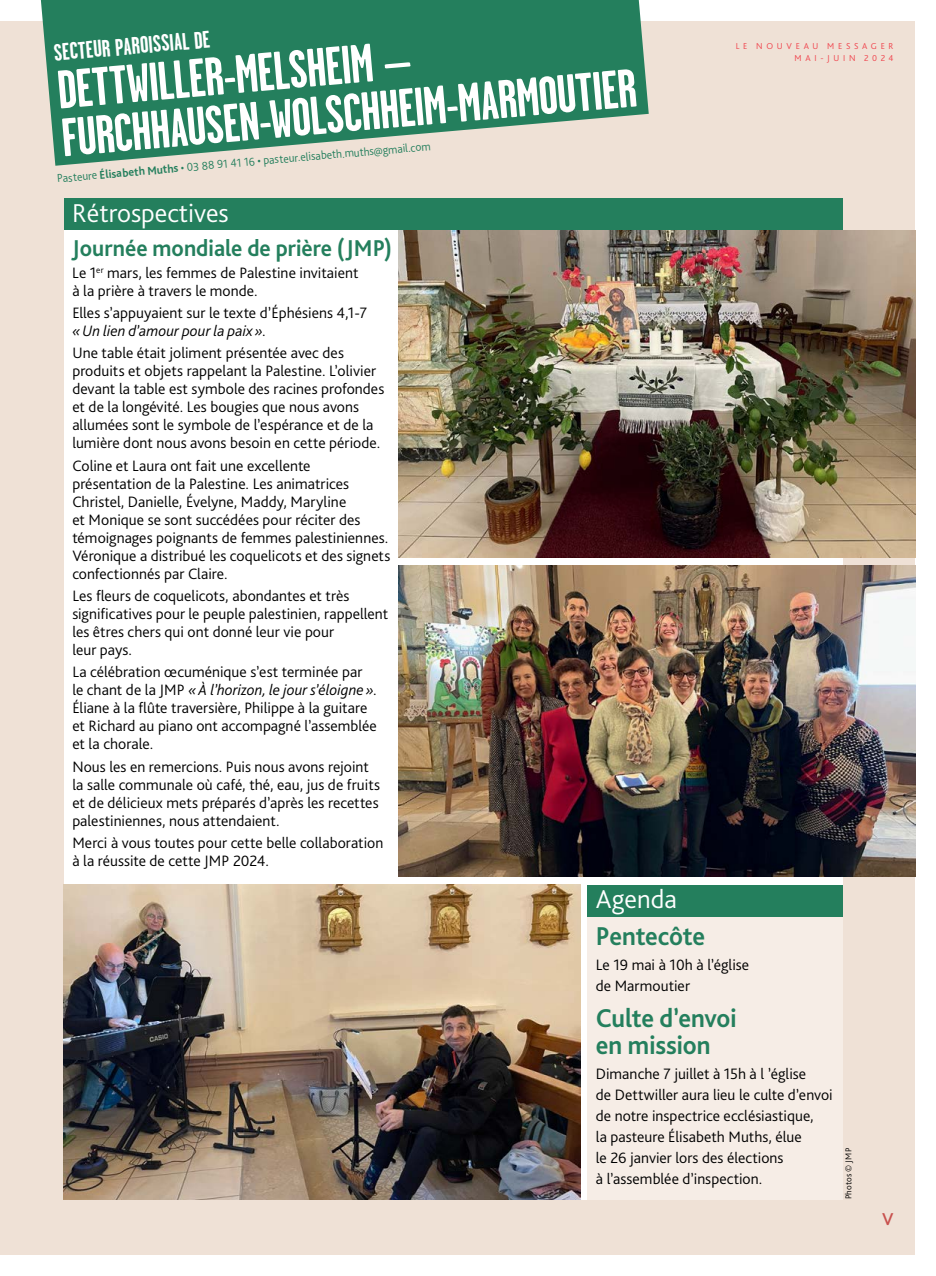
<style>
.page{position:relative;width:936px;height:1276px;background:#fff}
.page>*{position:absolute;margin:0;border:0;box-sizing:border-box;transform-origin:0 0}
.t1{font:700 54px/48px "Garage Gothic";color:#fff}
.t2{font:700 27px/27px "Bliss Pro";letter-spacing:-.005em;color:#247f5d;scale:.95 1}
.t3{font:300 27px "Bliss Pro";color:#fff}
.t4{font:700 24px "Bliss Pro";color:#247f5d;scale:.95 1}
.t5{font:700 24px "Garage Gothic";color:#fff}
.t6{font:500 18px "Bliss Pro";color:#c8514e}
.t7{font:300 15.75px/18px "Bliss Pro";color:#000}
.t8{font:300 12px "Bliss Pro";color:#247f5d;scale:.96 1}
.t9{font:300 9px/12px "Bliss Pro";letter-spacing:.41em;color:#ef404a;text-align:right}
.t10{font:300 9px "Bliss Pro";letter-spacing:.015em;color:#000}
.s1{font-weight:700}
.s2{font-style:italic}
</style>
<div class="page">
<div style="left:0;top:21px;width:914px;height:1233px;background:#efe1d6"></div>
<svg style="left:41px;top:0;width:607px;height:166px;fill:#247f5d"></svg>
<div style="left:64px;top:198px;width:778px;height:1001px;background:#fff"></div>
<div style="left:64px;top:198px;width:778px;height:32px;background:#247f5d"></div>
<div style="left:587px;top:884px;width:255px;height:315px;background:#f6ede6"></div>
<div style="left:587px;top:884px;width:255px;height:32px;background:#247f5d"></div>
<img style="left:398px;top:231px;width:517px;height:326px">
<img style="left:64px;top:884px;width:516px;height:315px">
<img style="left:398px;top:565px;width:517px;height:311px">
<h3 class="t5" style="left:53px;top:40px;width:158px;rotate:-5deg">SECTEUR PAROISSIAL DE</h3>
<h1 class="t1" style="left:55px;top:67px;width:578px;rotate:-5deg">DETTWILLER-MELSHEIM –<br>FURCHHAUSEN-WOLSCHHEIM-MARMOUTIER</h1>
<p class="t8" style="left:57px;top:171px;width:392px;rotate:-5deg">Pasteure <span class="s1">Élisabeth Muths</span> • 03 88 91 41 16 • pasteur.elisabeth.muths@gmail.com</p>
<h2 class="t3" style="left:72px;top:196px;width:158px">Rétrospectives</h2>
<h3 class="t4" style="left:72px;top:233px;width:338px">Journée mondiale de prière (JMP)</h3>
<p class="t7" style="left:72px;top:263px;width:288px">Le 1<sup>er</sup> mars, les femmes de Palestine invitaient à la prière à travers le monde.</p>
<p class="t7" style="left:72px;top:303px;width:296px">Elles s’appuyaient sur le texte d’Éphésiens 4,1-7 <span class="s2">«Un lien d’amour pour la paix»</span>.</p>
<p class="t7" style="left:72px;top:344px;width:313px">Une table était joliment présentée avec des produits et objets rappelant la Palestine. L’olivier devant la table est symbole des racines profondes et de la longévité. Les bougies que nous avons allumées sont le symbole de l’espérance et de la lumière dont nous avons besoin en cette période.</p>
<p class="t7" style="left:72px;top:456px;width:319px">Coline et Laura ont fait une excellente présentation de la Palestine. Les animatrices Christel, Danielle, Évelyne, Maddy, Maryline<br>et Monique se sont succédées pour réciter des témoignages poignants de femmes palestiniennes.<br>Véronique a distribué les coquelicots et des signets confectionnés par Claire.</p>
<p class="t7" style="left:72px;top:586px;width:317px">Les fleurs de coquelicots, abondantes et très significatives pour le peuple palestinien, rappellent les êtres chers qui ont donné leur vie pour<br>leur pays.</p>
<p class="t7" style="left:72px;top:662px;width:306px">La célébration œcuménique s’est terminée par le chant de la JMP <span class="s2">«À l’horizon, le jour s’éloigne»</span>.<br>Éliane à la flûte traversière, Philippe à la guitare et Richard au piano ont accompagné l’assemblée et la chorale.</p>
<p class="t7" style="left:72px;top:757px;width:309px">Nous les en remercions. Puis nous avons rejoint la salle communale où café, thé, eau, jus de fruits et de délicieux mets préparés d’après les recettes palestiniennes, nous attendaient.</p>
<p class="t7" style="left:72px;top:833px;width:312px">Merci à vous toutes pour cette belle collaboration à la réussite de cette JMP 2024.</p>
<p class="t9" style="left:735px;top:40px;width:159px">LE NOUVEAU MESSAGER<br>MAI-JUIN 2024</p>
<h2 class="t3" style="left:595px;top:882px;width:82px">Agenda</h2>
<h2 class="t2" style="left:595px;top:921px;width:116px">Pentecôte</h2>
<p class="t7" style="left:595px;top:954px;width:155px;line-height:21px">Le 19 mai à 10h à l’église de Marmoutier</p>
<h2 class="t2" style="left:595px;top:1003px;width:150px">Culte d’envoi en mission</h2>
<p class="t7" style="left:595px;top:1062px;width:238px;line-height:21px">Dimanche 7 juillet à 15h à l ’église<br>de Dettwiller aura lieu le culte d’envoi de notre inspectrice ecclésiastique,<br>la pasteure Élisabeth Muths, élue<br>le 26 janvier lors des élections<br>à l’assemblée d’inspection.</p>
<p class="t10" style="left:842px;top:1199px;width:53px;rotate:-90deg">Photos © JMP</p>
<p class="t6" style="left:881px;top:1207px;width:13px">V</p>
</div>
